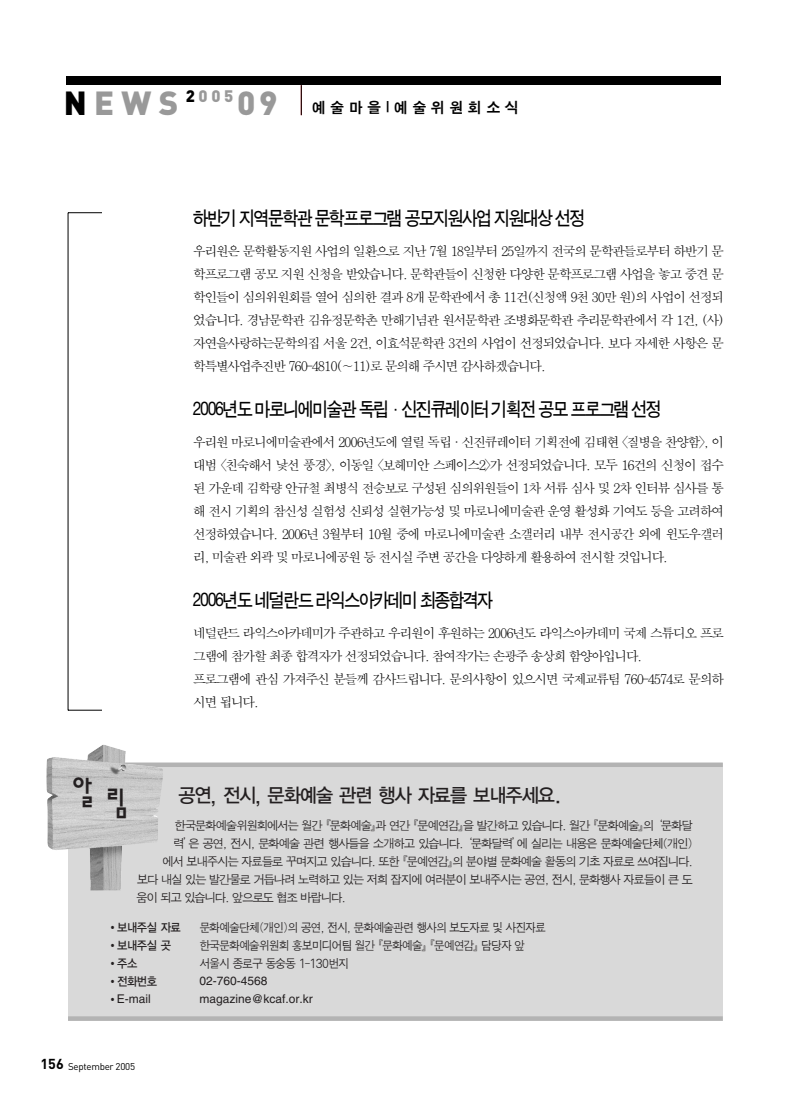
<style>
.page{position:relative;width:807px;height:1106px;background:#fff}
.page>*{position:absolute;margin:0;border:0;box-sizing:border-box;transform-origin:0 0}
.t1{font:900 33px "DIN";color:#999}
.t2{font:500 31.5px "HY Long Samul";color:#231f20}
.t3{font:19.5px "Sand Tg";letter-spacing:-.08em;color:#000;scale:.9 1}
.t4{font:19.5px "YGO13";letter-spacing:-.125em;color:#231f20;scale:.95 1}
.t5{font:900 16.5px "DIN";color:#999}
.t6{font:15px "Sand Kg";letter-spacing:.335em;color:#000}
.t7{font:13.2px/22.8px "SM Amu S";letter-spacing:-.13em;color:#000;text-align:justify}
.t8{font:12px "SM Ago J";letter-spacing:-.115em;color:#231f20}
.t9{font:12px "SM Ago J";letter-spacing:-.115em;color:#231f20;scale:.92 1}
.t10{font:12px "Helvetica";color:#231f20}
.t11{font:12px "YGO13";letter-spacing:-.11em;color:#231f20;scale:.92 1}
.t12{font:9.75px "DIN";letter-spacing:-.025em;color:#000}
.s1{color:#000}
.s2{font-size:33px}
.s3{font-size:31.65px}
.s4{font-weight:700;font-size:14.25px}
</style>
<div class="page">
<div style="left:66px;top:77px;width:655px;height:8px;background:#000"></div>
<hr style="left:301px;top:85px;width:1px;height:30px;background:#000">
<hr style="left:68px;top:212px;width:34px;height:1px;background:#000">
<hr style="left:68px;top:213px;width:1px;height:497px;background:#000">
<hr style="left:68px;top:710px;width:34px;height:1px;background:#000">
<div style="left:68px;top:763px;width:655px;height:257px;background:#d9d9d9"></div>
<div style="left:68px;top:762px;width:655px;height:5px;background:#b3b3b3"></div>
<hr style="left:68px;top:1016px;width:655px;height:4px;background:#b3b3b3">
<img style="left:46px;top:744px;width:118px;height:146px">
<p class="t5" style="left:186px;top:90px;width:93px"><span class="s1">2</span>005<span class="s2">09</span></p>
<h1 class="t1" style="left:64px;top:91px;width:116px"><span class="s1">N</span>EWS</h1>
<p class="t6" style="left:312px;top:101px;width:208px">예술마을|예술위원회소식</p>
<h3 class="t3" style="left:193px;top:209px;width:438px">하반기 지역문학관 문학프로그램 공모지원사업 지원대상 선정</h3>
<p class="t7" style="left:193px;top:241px;width:533px">우리원은 문학활동지원 사업의 일환으로 지난 7월 18일부터 25일까지 전국의 문학관들로부터 하반기 문 학프로그램 공모 지원 신청을 받았습니다. 문학관들이 신청한 다양한 문학프로그램 사업을 놓고 중견 문 학인들이 심의위원회를 열어 심의한 결과 8개 문학관에서 총 11건(신청액 9천 30만 원)의 사업이 선정되 었습니다. 경남문학관 김유정문학촌 만해기념관 원서문학관 조병화문학관 추리문학관에서 각 1건, (사) 자연을사랑하는문학의집 서울 2건, 이효석문학관 3건의 사업이 선정되었습니다. 보다 자세한 사항은 문 학특별사업추진반 760-4810(~11)로 문의해 주시면 감사하겠습니다.</p>
<h3 class="t3" style="left:193px;top:400px;width:523px">2006년도 마로니에미술관 독립·신진큐레이터 기획전 공모 프로그램 선정</h3>
<p class="t7" style="left:193px;top:432px;width:533px">우리원 마로니에미술관에서 2006년도에 열릴 독립·신진큐레이터 기획전에 김태현〈질병을 찬양함〉, 이 대범〈친숙해서 낯선 풍경〉, 이동일〈보헤미안 스페이스2〉가 선정되었습니다. 모두 16건의 신청이 접수 된 가운데 김학량 안규철 최병식 전승보로 구성된 심의위원들이 1차 서류 심사 및 2차 인터뷰 심사를 통 해 전시 기획의 참신성 실험성 신뢰성 실현가능성 및 마로니에미술관 운영 활성화 기여도 등을 고려하여 선정하였습니다. 2006년 3월부터 10월 중에 마로니에미술관 소갤러리 내부 전시공간 외에 윈도우갤러 리, 미술관 외곽 및 마로니에공원 등 전시실 주변 공간을 다양하게 활용하여 전시할 것입니다.</p>
<h3 class="t3" style="left:193px;top:591px;width:335px">2006년도 네덜란드 라익스아카데미 최종합격자</h3>
<p class="t7" style="left:193px;top:623px;width:533px;text-align:left">네덜란드 라익스아카데미가 주관하고 우리원이 후원하는 2006년도 라익스아카데미 국제 스튜디오 프로 그램에 참가할 최종 합격자가 선정되었습니다. 참여작가는 손광주 송상희 함양아입니다.<br>프로그램에 관심 가져주신 분들께 감사드립니다. 문의사항이 있으시면 국제교류팀 760-4574로 문의하 시면 됩니다.</p>
<h2 class="t2" style="left:72px;top:779px;width:67px">알<span class="s3">림</span></h2>
<h3 class="t4" style="left:178px;top:786px;width:405px">공연, 전시, 문화예술 관련 행사 자료를 보내주세요.</h3>
<p class="t8" style="left:174px;top:820px;width:520px">한국문화예술위원회에서는 월간『문화예술』과 연간『문예연감』을 발간하고 있습니다. 월간『문화예술』의‘문화달</p>
<p class="t8" style="left:173px;top:838px;width:521px">력’은 공연, 전시, 문화예술 관련 행사들을 소개하고 있습니다. ‘문화달력’에 실리는 내용은 문화예술단체(개인)</p>
<p class="t8" style="left:162px;top:856px;width:532px">에서 보내주시는 자료들로 꾸며지고 있습니다. 또한『문예연감』의 분야별 문화예술 활동의 기초 자료로 쓰여집니다.</p>
<p class="t8" style="left:137px;top:874px;width:558px">보다 내실 있는 발간물로 거듭나려 노력하고 있는 저희 잡지에 여러분이 보내주시는 공연, 전시, 문화행사 자료들이 큰 도</p>
<p class="t8" style="left:136px;top:892px;width:211px">움이 되고 있습니다. 앞으로도 협조 바랍니다.</p>
<p class="t11" style="left:117px;top:922px;width:71px">보내주실 자료</p>
<p class="t9" style="left:199px;top:922px;width:379px">문화예술단체(개인)의 공연, 전시, 문화예술관련 행사의 보도자료 및 사진자료</p>
<p class="t11" style="left:117px;top:940px;width:61px">보내주실 곳</p>
<p class="t9" style="left:199px;top:940px;width:356px">한국문화예술위원회 홍보미디어팀 월간『문화예술』『문예연감』담당자 앞</p>
<p class="t11" style="left:117px;top:958px;width:24px">주소</p>
<p class="t9" style="left:199px;top:958px;width:165px">서울시 종로구 동숭동 1-130번지</p>
<p class="t11" style="left:117px;top:976px;width:45px">전화번호</p>
<p class="t10" style="left:199px;top:976px;width:70px">02-760-4568</p>
<p class="t10" style="left:117px;top:994px;width:35px">E-mail</p>
<p class="t10" style="left:199px;top:994px;width:115px">magazine@kcaf.or.kr</p>
<p class="t12" style="left:41px;top:1062px;width:96px"><span class="s4">156</span> September 2005</p>
</div>
